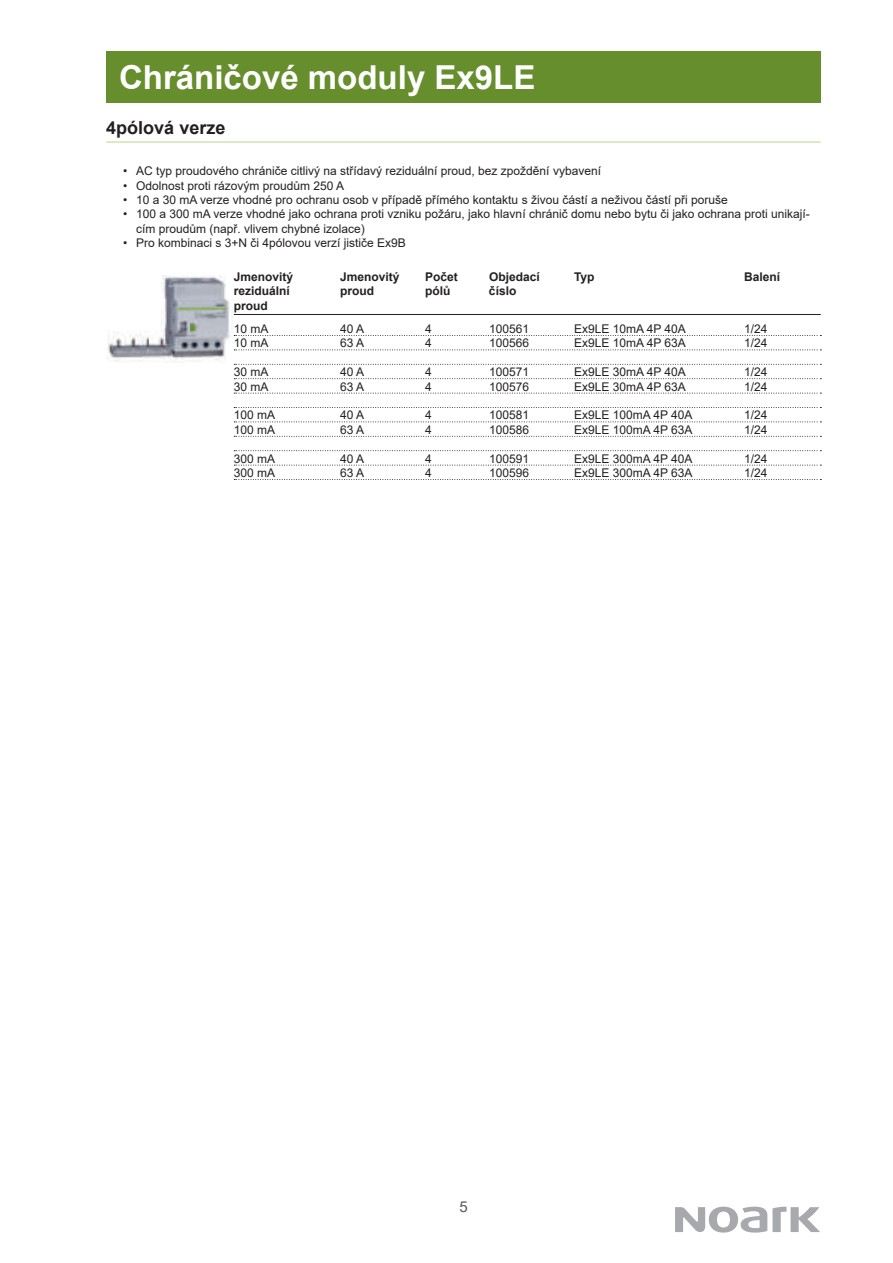
<style>
.page{position:relative;width:893px;height:1263px;background:#fff}
.page>*{position:absolute;margin:0;border:0;box-sizing:border-box;transform-origin:0 0}
.t1{font:700 33px "Arial";color:#fff}
.t2{font:700 18px "Arial";color:#231f20}
.t3{font:15px "Arial";color:#57585a}
.t4{font:12px/14.4px "Arial";color:#231f20}
.t5{font:700 12px "Arial";color:#231f20}
</style>
<div class="page">
<svg style="left:675px;top:1206px;width:145px;height:26px"></svg>
<div style="left:106px;top:51px;width:715px;height:51px;background:#668e2c"></div>
<svg style="left:234px;top:335px;width:587px;height:1px"></svg>
<svg style="left:234px;top:349px;width:587px;height:1px"></svg>
<svg style="left:234px;top:364px;width:587px;height:1px"></svg>
<svg style="left:234px;top:378px;width:587px;height:1px"></svg>
<svg style="left:234px;top:393px;width:587px;height:1px"></svg>
<svg style="left:234px;top:407px;width:587px;height:1px"></svg>
<svg style="left:234px;top:421px;width:587px;height:1px"></svg>
<svg style="left:234px;top:436px;width:587px;height:1px"></svg>
<svg style="left:234px;top:450px;width:587px;height:1px"></svg>
<svg style="left:234px;top:465px;width:587px;height:1px"></svg>
<svg style="left:234px;top:479px;width:587px;height:1px"></svg>
<img style="left:107px;top:275px;width:126px;height:88px">
<hr style="left:234px;top:314px;width:587px;height:1px;background:#231f20">
<hr style="left:106px;top:141px;width:715px;height:2px;background:#cfe4ae">
<h1 class="t1" style="left:119px;top:54px;width:418px">Chráničové moduly Ex9LE</h1>
<h2 class="t2" style="left:106px;top:115px;width:121px">4pólová verze</h2>
<p class="t4" style="left:123px;top:164px;width:479px">• AC typ proudového chrániče citlivý na střídavý reziduální proud, bez zpoždění vybavení</p>
<p class="t4" style="left:123px;top:178px;width:222px">• Odolnost proti rázovým proudům 250 A</p>
<p class="t4" style="left:123px;top:193px;width:606px">• 10 a 30 mA verze vhodné pro ochranu osob v případě přímého kontaktu s živou částí a neživou částí při poruše</p>
<p class="t4" style="left:136px;top:207px;width:675px;text-indent:-13px">• 100 a 300 mA verze vhodné jako ochrana proti vzniku požáru, jako hlavní chránič domu nebo bytu či jako ochrana proti unikají&shy;cím proudům (např. vlivem chybné izolace)</p>
<p class="t4" style="left:123px;top:236px;width:284px">• Pro kombinaci s 3+N či 4pólovou verzí jističe Ex9B</p>
<p class="t5" style="left:234px;top:268px;width:61px">Jmenovitý</p>
<p class="t5" style="left:340px;top:268px;width:61px">Jmenovitý</p>
<p class="t5" style="left:425px;top:268px;width:34px">Počet</p>
<p class="t5" style="left:489px;top:268px;width:52px">Objedací</p>
<p class="t5" style="left:574px;top:268px;width:22px">Typ</p>
<p class="t5" style="left:744px;top:268px;width:38px">Balení</p>
<p class="t5" style="left:234px;top:283px;width:58px">reziduální</p>
<p class="t5" style="left:340px;top:283px;width:35px">proud</p>
<p class="t5" style="left:425px;top:283px;width:27px">pólů</p>
<p class="t5" style="left:489px;top:283px;width:29px">číslo</p>
<p class="t5" style="left:234px;top:297px;width:35px">proud</p>
<p class="t4" style="left:234px;top:321px;width:36px">10 mA</p>
<p class="t4" style="left:340px;top:321px;width:26px">40 A</p>
<p class="t4" style="left:425px;top:321px;width:8px">4</p>
<p class="t4" style="left:489px;top:321px;width:42px">100561</p>
<p class="t4" style="left:574px;top:321px;width:113px">Ex9LE 10mA 4P 40A</p>
<p class="t4" style="left:744px;top:321px;width:25px">1/24</p>
<p class="t4" style="left:234px;top:336px;width:36px">10 mA</p>
<p class="t4" style="left:340px;top:336px;width:26px">63 A</p>
<p class="t4" style="left:425px;top:336px;width:8px">4</p>
<p class="t4" style="left:489px;top:336px;width:42px">100566</p>
<p class="t4" style="left:574px;top:336px;width:113px">Ex9LE 10mA 4P 63A</p>
<p class="t4" style="left:744px;top:336px;width:25px">1/24</p>
<p class="t4" style="left:234px;top:365px;width:36px">30 mA</p>
<p class="t4" style="left:340px;top:365px;width:26px">40 A</p>
<p class="t4" style="left:425px;top:365px;width:8px">4</p>
<p class="t4" style="left:489px;top:365px;width:42px">100571</p>
<p class="t4" style="left:574px;top:365px;width:113px">Ex9LE 30mA 4P 40A</p>
<p class="t4" style="left:744px;top:365px;width:25px">1/24</p>
<p class="t4" style="left:234px;top:379px;width:36px">30 mA</p>
<p class="t4" style="left:340px;top:379px;width:26px">63 A</p>
<p class="t4" style="left:425px;top:379px;width:8px">4</p>
<p class="t4" style="left:489px;top:379px;width:42px">100576</p>
<p class="t4" style="left:574px;top:379px;width:113px">Ex9LE 30mA 4P 63A</p>
<p class="t4" style="left:744px;top:379px;width:25px">1/24</p>
<p class="t4" style="left:234px;top:408px;width:43px">100 mA</p>
<p class="t4" style="left:340px;top:408px;width:26px">40 A</p>
<p class="t4" style="left:425px;top:408px;width:8px">4</p>
<p class="t4" style="left:489px;top:408px;width:42px">100581</p>
<p class="t4" style="left:574px;top:408px;width:120px">Ex9LE 100mA 4P 40A</p>
<p class="t4" style="left:744px;top:408px;width:25px">1/24</p>
<p class="t4" style="left:234px;top:422px;width:43px">100 mA</p>
<p class="t4" style="left:340px;top:422px;width:26px">63 A</p>
<p class="t4" style="left:425px;top:422px;width:8px">4</p>
<p class="t4" style="left:489px;top:422px;width:42px">100586</p>
<p class="t4" style="left:574px;top:422px;width:120px">Ex9LE 100mA 4P 63A</p>
<p class="t4" style="left:744px;top:422px;width:25px">1/24</p>
<p class="t4" style="left:234px;top:451px;width:43px">300 mA</p>
<p class="t4" style="left:340px;top:451px;width:26px">40 A</p>
<p class="t4" style="left:425px;top:451px;width:8px">4</p>
<p class="t4" style="left:489px;top:451px;width:42px">100591</p>
<p class="t4" style="left:574px;top:451px;width:120px">Ex9LE 300mA 4P 40A</p>
<p class="t4" style="left:744px;top:451px;width:25px">1/24</p>
<p class="t4" style="left:234px;top:465px;width:43px">300 mA</p>
<p class="t4" style="left:340px;top:465px;width:26px">63 A</p>
<p class="t4" style="left:425px;top:465px;width:8px">4</p>
<p class="t4" style="left:489px;top:465px;width:42px">100596</p>
<p class="t4" style="left:574px;top:465px;width:120px">Ex9LE 300mA 4P 63A</p>
<p class="t4" style="left:744px;top:465px;width:25px">1/24</p>
<p class="t3" style="left:459px;top:1197px;width:10px">5</p>
</div>
